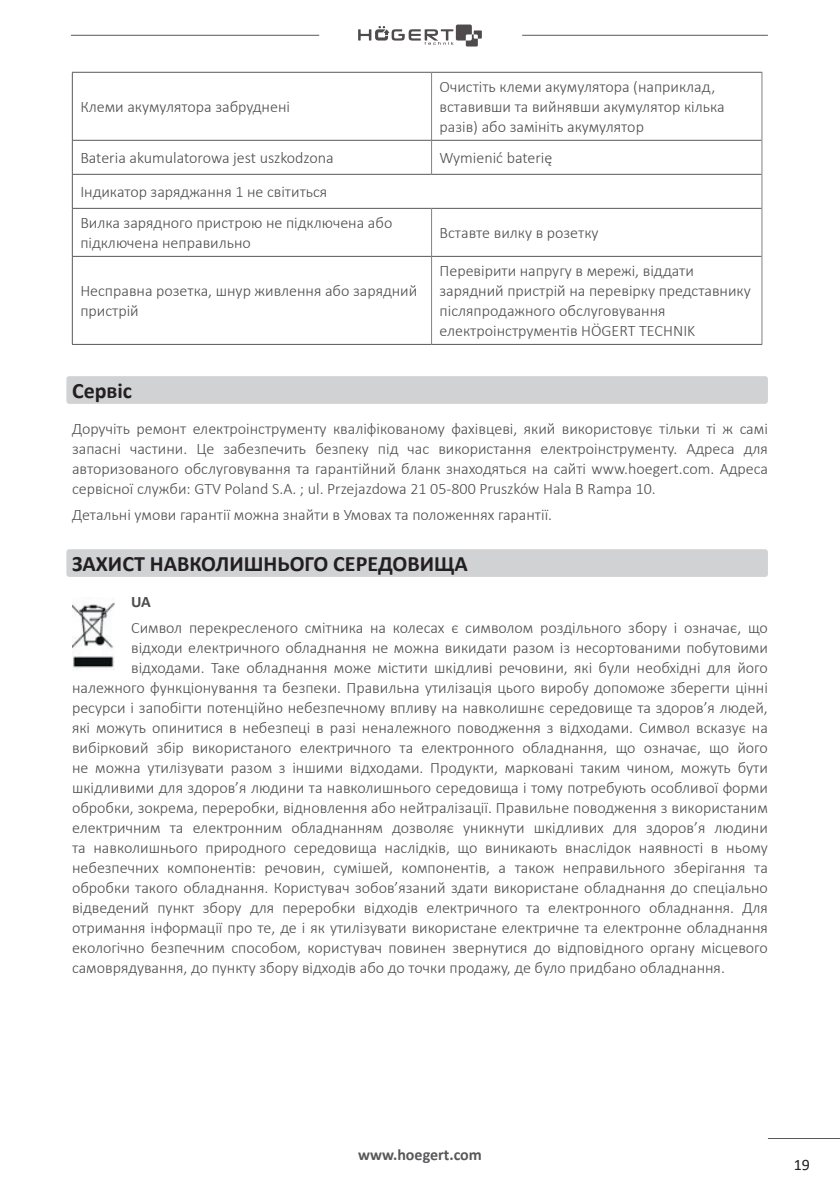
<style>
.page{position:relative;width:840px;height:1191px;background:#fff}
.page>*{position:absolute;margin:0;border:0;box-sizing:border-box;transform-origin:0 0}
.t1{font:700 22px "Calibri";color:#231f20}
.t2{font:300 16px/20px "Calibri";color:#4b4c4d}
.t3{font:700 16px "Calibri";color:#57585a}
.t4{font:16px "Calibri";color:#231f20}
.t5{font:700 16px "Calibri";color:#4b4c4d}
</style>
<div class="page">
<hr style="left:767px;top:1138px;width:72px;height:1px;background:#57585a">
<hr style="left:522px;top:35px;width:245px;height:1px;background:#57585a">
<hr style="left:71px;top:35px;width:248px;height:1px;background:#57585a">
<svg style="left:358px;top:25px;width:123px;height:22px"></svg>
<div style="left:66px;top:376px;width:701px;height:28px;background:#d1d2d4;border-radius:3px"></div>
<div style="left:66px;top:549px;width:701px;height:28px;background:#d1d2d4;border-radius:3px"></div>
<hr style="left:72px;top:72px;width:359px;height:1px;background:#57585a">
<hr style="left:72px;top:73px;width:1px;height:67px;background:#57585a">
<hr style="left:431px;top:72px;width:330px;height:1px;background:#57585a">
<hr style="left:72px;top:140px;width:359px;height:1px;background:#57585a">
<hr style="left:72px;top:141px;width:1px;height:33px;background:#57585a">
<hr style="left:431px;top:140px;width:330px;height:1px;background:#57585a">
<hr style="left:72px;top:174px;width:359px;height:1px;background:#57585a">
<hr style="left:72px;top:175px;width:1px;height:33px;background:#57585a">
<hr style="left:431px;top:174px;width:330px;height:1px;background:#57585a">
<hr style="left:72px;top:208px;width:359px;height:1px;background:#57585a">
<hr style="left:72px;top:209px;width:1px;height:47px;background:#57585a">
<hr style="left:431px;top:208px;width:330px;height:1px;background:#57585a">
<hr style="left:72px;top:256px;width:359px;height:1px;background:#57585a">
<hr style="left:72px;top:257px;width:1px;height:87px;background:#57585a">
<hr style="left:431px;top:256px;width:330px;height:1px;background:#57585a">
<hr style="left:72px;top:344px;width:359px;height:1px;background:#57585a">
<hr style="left:431px;top:344px;width:330px;height:1px;background:#57585a">
<hr style="left:431px;top:73px;width:1px;height:67px;background:#808285">
<hr style="left:761px;top:73px;width:1px;height:67px;background:#808285">
<hr style="left:431px;top:141px;width:1px;height:33px;background:#808285">
<hr style="left:761px;top:140px;width:1px;height:34px;background:#808285">
<hr style="left:761px;top:174px;width:1px;height:34px;background:#808285">
<hr style="left:431px;top:209px;width:1px;height:47px;background:#808285">
<hr style="left:761px;top:208px;width:1px;height:48px;background:#808285">
<hr style="left:431px;top:257px;width:1px;height:87px;background:#808285">
<hr style="left:761px;top:256px;width:1px;height:88px;background:#808285">
<img style="left:72px;top:597px;width:42px;height:71px">
<p class="t2" style="left:80px;top:97px;width:211px">Клеми акумулятора забруднені</p>
<p class="t2" style="left:439px;top:77px;width:286px">Очистіть клеми акумулятора (наприклад, вставивши та вийнявши акумулятор кілька разів) або замініть акумулятор</p>
<p class="t2" style="left:80px;top:148px;width:255px">Bateria akumulatorowa jest uszkodzona</p>
<p class="t2" style="left:439px;top:148px;width:114px">Wymienić baterię</p>
<p class="t2" style="left:80px;top:176px;width:313px;line-height:31px">Індикатор заряджання 1 не світиться<br>Вилка зарядного пристрою не підключена або</p>
<p class="t2" style="left:80px;top:233px;width:172px">підключена неправильно</p>
<p class="t2" style="left:439px;top:223px;width:160px">Вставте вилку в розетку</p>
<p class="t2" style="left:80px;top:281px;width:338px">Несправна розетка, шнур живлення або зарядний пристрій</p>
<p class="t2" style="left:439px;top:261px;width:312px">Перевірити напругу в мережі, віддати зарядний пристрій на перевірку представнику післяпродажного обслуговування електроінструментів HÖGERT TECHNIK</p>
<h1 class="t1" style="left:72px;top:377px;width:62px">Сервіс</h1>
<p class="t2" style="left:72px;top:419px;width:697px;text-align:justify">Доручіть ремонт електроінструменту кваліфікованому фахівцеві, який використовує тільки ті ж самі запасні частини. Це забезпечить безпеку під час використання електроінструменту. Адреса для авторизованого обслуговування та гарантійний бланк знаходяться на сайті www.hoegert.com. Адреса сервісної служби: GTV Poland S.A. ; ul. Przejazdowa 21 05-800 Pruszków Hala B Rampa 10.</p>
<p class="t2" style="left:72px;top:504px;width:481px">Детальні умови гарантії можна знайти в Умовах та положеннях гарантії.</p>
<h1 class="t1" style="left:72px;top:550px;width:397px">ЗАХИСТ НАВКОЛИШНЬОГО СЕРЕДОВИЩА</h1>
<p class="t5" style="left:131px;top:592px;width:21px">UA</p>
<p class="t2" style="left:131px;top:617px;width:638px">Символ перекресленого смітника на колесах є символом роздільного збору і означає, що</p>
<p class="t2" style="left:131px;top:637px;width:638px">відходи електричного обладнання не можна викидати разом із несортованими побутовими</p>
<p class="t2" style="left:131px;top:657px;width:638px">відходами. Таке обладнання може містити шкідливі речовини, які були необхідні для його</p>
<p class="t2" style="left:72px;top:677px;width:697px">належного функціонування та безпеки. Правильна утилізація цього виробу допоможе зберегти цінні</p>
<p class="t2" style="left:72px;top:697px;width:697px">ресурси і запобігти потенційно небезпечному впливу на навколишнє середовище та здоров’я людей,</p>
<p class="t2" style="left:72px;top:717px;width:697px">які можуть опинитися в небезпеці в разі неналежного поводження з відходами. Символ всказує на</p>
<p class="t2" style="left:72px;top:737px;width:697px">вибірковий збір використаного електричного та електронного обладнання, що означає, що його</p>
<p class="t2" style="left:72px;top:757px;width:697px">не можна утилізувати разом з іншими відходами. Продукти, марковані таким чином, можуть бути</p>
<p class="t2" style="left:72px;top:777px;width:697px">шкідливими для здоров’я людини та навколишнього середовища і тому потребують особливої форми</p>
<p class="t2" style="left:72px;top:797px;width:697px">обробки, зокрема, переробки, відновлення або нейтралізації. Правильне поводження з використаним</p>
<p class="t2" style="left:72px;top:817px;width:697px">електричним та електронним обладнанням дозволяє уникнути шкідливих для здоров’я людини</p>
<p class="t2" style="left:72px;top:837px;width:697px">та навколишнього природного середовища наслідків, що виникають внаслідок наявності в ньому</p>
<p class="t2" style="left:72px;top:857px;width:697px">небезпечних компонентів: речовин, сумішей, компонентів, а також неправильного зберігання та</p>
<p class="t2" style="left:72px;top:877px;width:697px">обробки такого обладнання. Користувач зобов’язаний здати використане обладнання до спеціально</p>
<p class="t2" style="left:72px;top:897px;width:697px">відведений пункт збору для переробки відходів електричного та електронного обладнання. Для</p>
<p class="t2" style="left:72px;top:917px;width:697px">отримання інформації про те, де і як утилізувати використане електричне та електронне обладнання</p>
<p class="t2" style="left:72px;top:937px;width:697px">екологічно безпечним способом, користувач повинен звернутися до відповідного органу місцевого</p>
<p class="t2" style="left:72px;top:957px;width:654px">самоврядування, до пункту збору відходів або до точки продажу, де було придбано обладнання.</p>
<p class="t3" style="left:358px;top:1144px;width:125px">www.hoegert.com</p>
<p class="t4" style="left:793px;top:1153px;width:18px">19</p>
</div>
